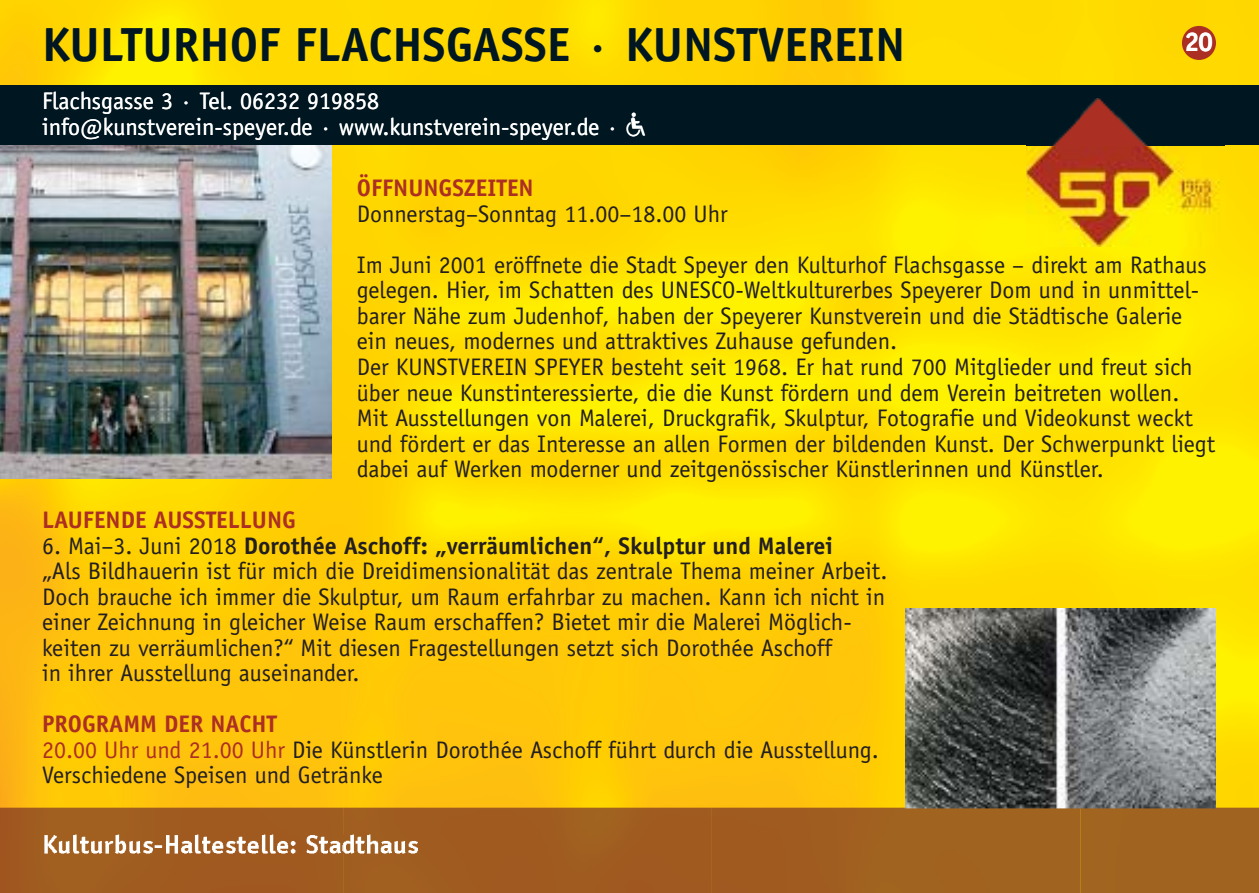
<style>
.page{position:relative;width:1259px;height:893px;background:#fff}
.page>*{position:absolute;margin:0;border:0;box-sizing:border-box;transform-origin:0 0}
.t1{font:700 48px "Officina Sans";color:#001722}
.t2{font:700 27px "Officina Sans";color:#fff}
.t3{font:24px/25.5px "Officina Sans";color:#231f20}
.t4{font:24px/25.5px "Officina Sans";color:#fff}
.t5{font:700 24px "Officina Sans";color:#ac2f23}
.s1{font-family:"Bundesbahn Pi One";font-size:30px}
.s2{font-weight:700}
.s3{font-weight:700;color:#ac2f23}
.s4{color:#ac2f23}
</style>
<div class="page">
<img style="left:0;top:0;width:1259px;height:836px">
<img style="left:0;top:145px;width:331px;height:334px">
<img style="left:905px;top:608px;width:311px;height:200px">
<div style="left:1182px;top:26px;width:34px;height:34px;background:#ac2f23;border-radius:50%"></div>
<div style="left:0;top:85px;width:1259px;height:60px;background:#001722"></div>
<img style="left:1026px;top:98px;width:198px;height:148px">
<svg style="left:329px;top:834px;width:14px;height:2px"></svg>
<img style="left:306px;top:835px;width:12px;height:1px">
<img style="left:270px;top:834px;width:6px;height:2px">
<img style="left:262px;top:834px;width:6px;height:2px">
<img style="left:195px;top:834px;width:6px;height:2px">
<img style="left:166px;top:835px;width:12px;height:1px">
<img style="left:115px;top:834px;width:11px;height:2px">
<img style="left:73px;top:834px;width:6px;height:2px">
<img style="left:44px;top:835px;width:13px;height:1px">
<img style="left:0;top:836px;width:343px;height:57px">
<div style="left:343px;top:808px;width:916px;height:85px;background:#a15f20"></div>
<h1 class="t1" style="left:42px;top:26px;width:864px">KULTURHOF FLACHSGASSE · KUNSTVEREIN</h1>
<p class="t4" style="left:126px;top:90px;width:574px;text-indent:-84px">Große Säm rgasse 1a · Tel. 06232 70652<br>enstlerbund-speyer.de · www.kuenstlerbund-speyer.de · <span class="s1">-</span></p>
<p class="t5" style="left:357px;top:179px;width:178px">ÖFFNUNGSZEITEN</p>
<p class="t3" style="left:357px;top:190px;width:851px;line-height:51px">Donnerstag–Sonntag 11.00–18.00 Uhr<br>Im Juni 2001 eröffnete die Stadt Speyer den Kulturhof Flachsgasse – direkt am Rathaus</p>
<p class="t3" style="left:357px;top:280px;width:860px">gelegen. Hier, im Schatten des UNESCO-Weltkulturerbes Speyerer Dom und in unmittel&shy;barer Nähe zum Judenhof, haben der Speyerer Kunstverein und die Städtische Galerie ein neues, modernes und attraktives Zuhause gefunden.<br>Der KUNSTVEREIN SPEYER besteht seit 1968. Er hat rund 700 Mitglieder und freut sich über neue Kunstinteressierte, die die Kunst fördern und dem Verein beitreten wollen.<br>Mit Ausstellungen von Malerei, Druckgrafik, Skulptur, Fotografie und Videokunst weckt und fördert er das Interesse an allen Formen der bildenden Kunst. Der Schwerpunkt liegt dabei auf Werken moderner und zeitgenössischer Künstlerinnen und Künstler.</p>
<p class="t5" style="left:42px;top:511px;width:255px">LAUFENDE AUSSTELLUNG</p>
<p class="t3" style="left:42px;top:535px;width:847px">6. Mai–3. Juni 2018 <span class="s2">Dorothée Aschoff: „verräumlichen“, Skulptur und Malerei<br></span>„Als Bildhauerin ist für mich die Dreidimensionalität das zentrale Thema meiner Arbeit.<br>Doch brauche ich immer die Skulptur, um Raum erfahrbar zu machen. Kann ich nicht in einer Zeichnung in gleicher Weise Raum erschaffen? Bietet mir die Malerei Möglich - keiten zu verräumlichen?“ Mit diesen Fragestellungen setzt sich Dorothée Aschoff<br>in ihrer Ausstellung auseinander.</p>
<p class="t3" style="left:42px;top:713px;width:838px"><span class="s3">PROGRAMM DER NACHT<br></span><span class="s4">20.00 Uhr und 21.00 Uhr</span> Die Künstlerin Dorothée Aschoff führt durch die Ausstellung.<br>Verschiedene Speisen und Getränke</p>
<p class="t2" style="left:1184px;top:32px;width:30px">20</p>
<p class="t4" style="left:42px;top:90px;width:339px">Flachsgasse 3 · Tel. 06232 919858</p>
<p class="t4" style="left:42px;top:116px;width:605px">info@kunstverein-speyer.de · www.kunstverein-speyer.de · <span class="s1">-</span></p>
</div>
